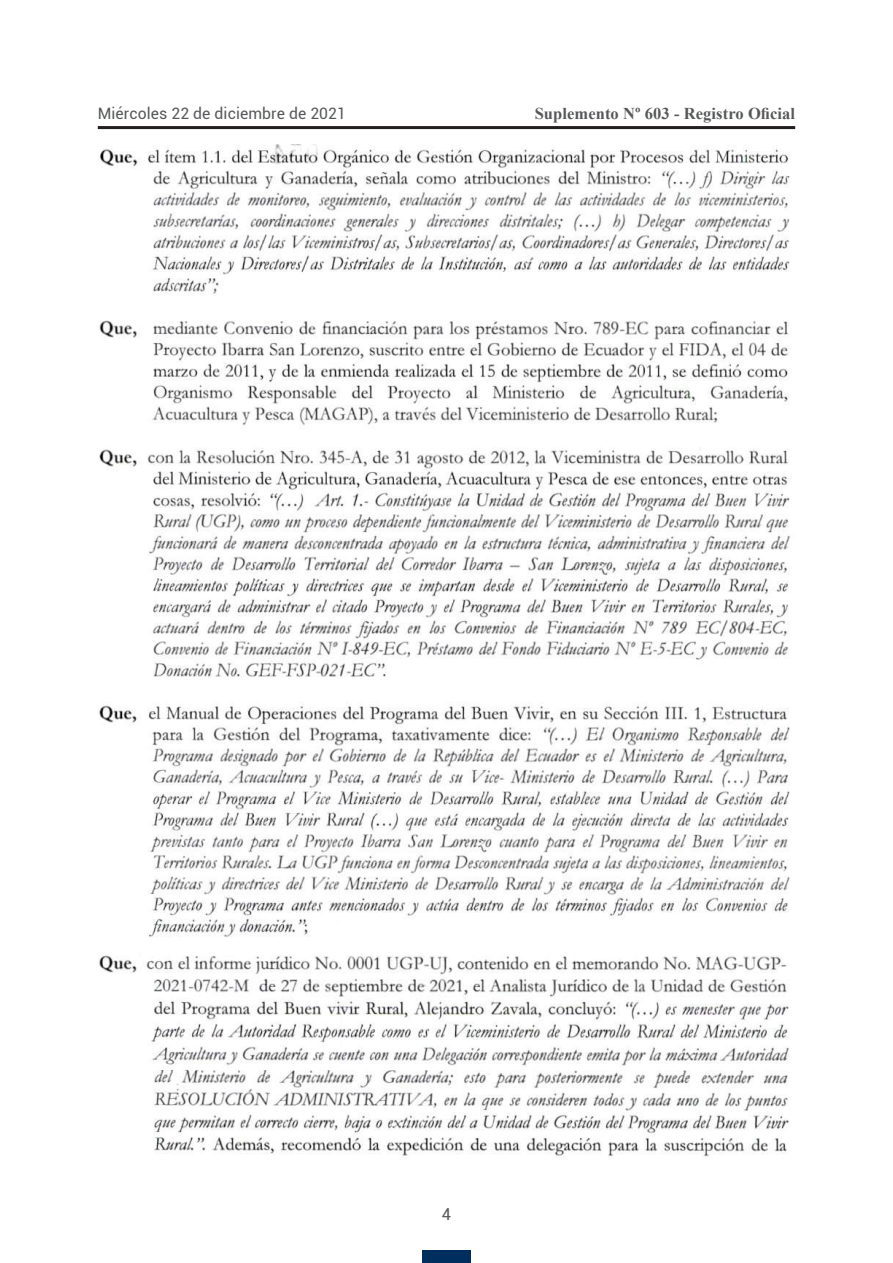
<style>
.page{position:relative;width:893px;height:1263px;background:#fff}
.page>*{position:absolute;margin:0;border:0;box-sizing:border-box;transform-origin:0 0}
.t1{font:700 16.5px "Times New Roman";letter-spacing:.005em;color:#57585a}
.t2{font:16.5px "Roboto";color:#57585a}
.t3{font:15.75px "Roboto";letter-spacing:.005em;color:#57585a}
</style>
<div class="page">
<hr style="left:98px;top:126px;width:697px;height:3px;background:#231f20">
<div style="left:422px;top:1250px;width:49px;height:13px;background:#002e5e"></div>
<img style="left:99px;top:145px;width:691px;height:1012px">
<p class="t3" style="left:98px;top:102px;width:250px">Miércoles 22 de diciembre de 2021</p>
<p class="t1" style="left:535px;top:102px;width:262px">Suplemento Nº 603 - Registro Oficial</p>
<p class="t2" style="left:442px;top:1203px;width:11px">4</p>
</div>
